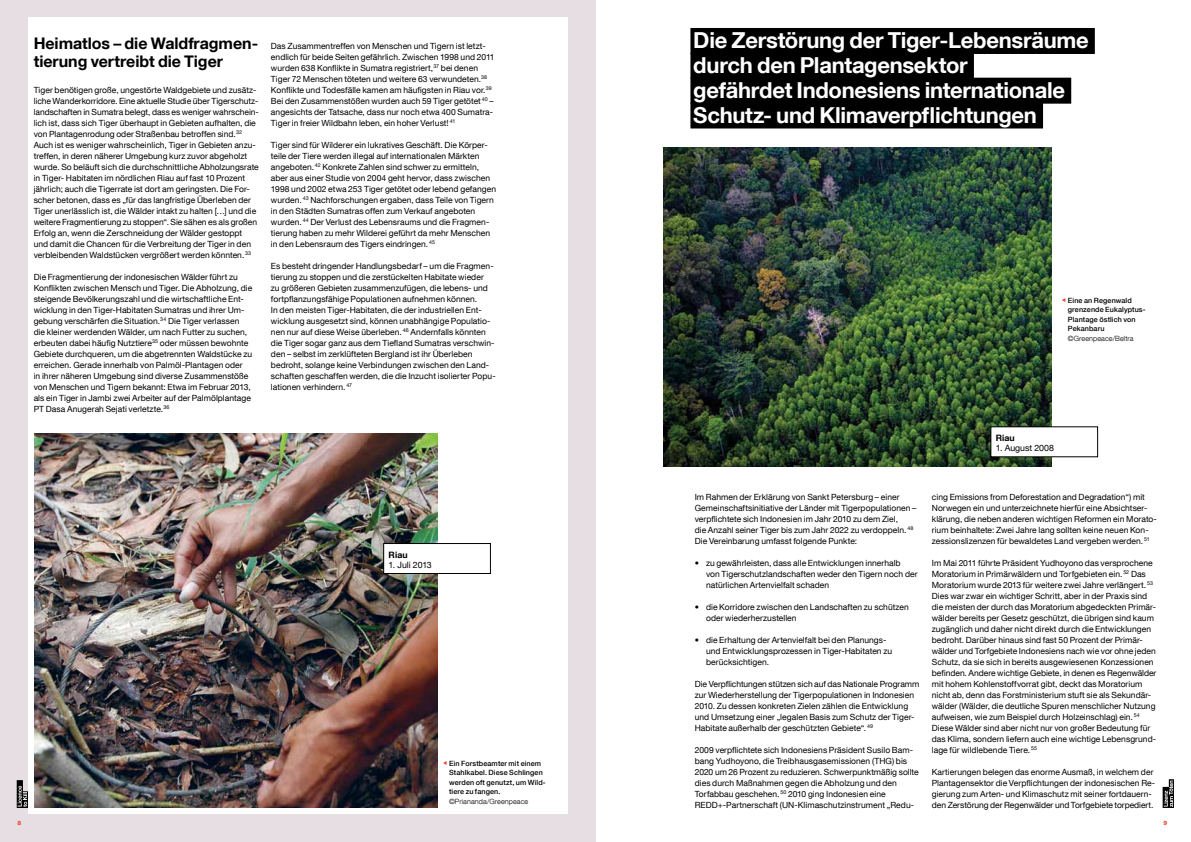
<style>
.page{position:relative;width:1191px;height:842px;background:#fff}
.page>*{position:absolute;margin:0;border:0;box-sizing:border-box;transform-origin:0 0}
.t1{font:700 22px/24.8px "Helvetica Neue LT Com";letter-spacing:-.015em;color:#fff}
.t2{font:700 16px/18px "Helvetica Neue LT Com";letter-spacing:-.005em;color:#000}
.t3{font:8.8px "Helvetica Neue LT Com";letter-spacing:-.005em;color:#000}
.t4{font:700 8.8px "Helvetica Neue LT Com";letter-spacing:.005em;color:#000}
.t5{font:8.5px/11px "Helvetica Neue LT Com";letter-spacing:.005em;color:#000}
.t6{font:500 7.2px/9.6px "Helvetica Neue LT Com";letter-spacing:.015em;color:#000}
.t7{font:300 7.2px "Helvetica Neue LT Com";letter-spacing:.015em;color:#000}
.t8{font:800 6px "Helvetica Neue";color:#ef4130}
.s1{font-weight:700}
</style>
<div class="page">
<svg style="left:1162px;top:779px;width:12px;height:29px"></svg>
<div style="left:0;top:0;width:595px;height:842px;background:#e6dee2"></div>
<svg style="left:17px;top:780px;width:11px;height:28px"></svg>
<img style="left:663px;top:148px;width:388px;height:319px">
<div style="left:690px;top:28px;width:404px;height:26px;background:#000"></div>
<div style="left:690px;top:53px;width:284px;height:26px;background:#000"></div>
<div style="left:690px;top:78px;width:381px;height:26px;background:#000"></div>
<div style="left:690px;top:102px;width:353px;height:26px;background:#000"></div>
<div style="left:28px;top:17px;width:539px;height:797px;background:#fff"></div>
<svg style="left:443px;top:761px;width:4px;height:4px"></svg>
<img style="left:34px;top:434px;width:403px;height:374px">
<div style="left:991px;top:427px;width:106px;height:30px;background:#fff"></div>
<div style="left:384px;top:543px;width:106px;height:30px;background:#fff"></div>
<div style="left:383px;top:543px;width:107px;height:31px;border:1px solid #000"></div>
<svg style="left:1062px;top:298px;width:4px;height:4px"></svg>
<h2 class="t2" style="left:34px;top:34px;width:226px">Heimatlos – die Waldfragmen&shy;tierung vertreibt die Tiger</h2>
<p class="t5" style="left:34px;top:84px;width:227px">Tiger benötigen große, ungestörte Waldgebiete und zusätz&shy;liche Wanderkorridore. Eine aktuelle Studie über Tigerschutz&shy;landschaften in Sumatra belegt, dass es weniger wahrschein&shy;lich ist, dass sich Tiger überhaupt in Gebieten aufhalten, die von Plantagenrodung oder Straßenbau betroffen sind.<sup>32<br></sup>Auch ist es weniger wahrscheinlich, Tiger in Gebieten anzu&shy;treffen, in deren näherer Umgebung kurz zuvor abgeholzt wurde. So beläuft sich die durchschnittliche Abholzungsrate in Tiger- Habitaten im nördlichen Riau auf fast 10 Prozent jährlich; auch die Tigerrate ist dort am geringsten. Die For&shy;scher betonen, dass es „für das langfristige Überleben der Tiger unerlässlich ist, die Wälder intakt zu halten […] und die weitere Fragmentierung zu stoppen“. Sie sähen es als großen Erfolg an, wenn die Zerschneidung der Wälder gestoppt und damit die Chancen für die Verbreitung der Tiger in den verbleibenden Waldstücken vergrößert werden könnten. <sup>33</sup></p>
<p class="t5" style="left:34px;top:271px;width:220px">Die Fragmentierung der indonesischen Wälder führt zu Konflikten zwischen Mensch und Tiger. Die Abholzung, die steigende Bevölkerungszahl und die wirtschaftliche Ent&shy;wicklung in den Tiger-Habitaten Sumatras und ihrer Um&shy;gebung verschärfen die Situation.<sup>34</sup> Die Tiger verlassen die kleiner werdenden Wälder, um nach Futter zu suchen, erbeuten dabei häufig Nutztiere<sup>35</sup> oder müssen bewohnte Gebiete durchqueren, um die abgetrennten Waldstücke zu erreichen. Gerade innerhalb von Palmöl-Plantagen oder<br>in ihrer näheren Umgebung sind diverse Zusammenstöße von Menschen und Tigern bekannt: Etwa im Februar 2013, als ein Tiger in Jambi zwei Arbeiter auf der Palmölplantage PT Dasa Anugerah Sejati verletzte.<sup>36</sup></p>
<p class="t5" style="left:271px;top:40px;width:225px">Das Zusammentreffen von Menschen und Tigern ist letzt&shy;endlich für beide Seiten gefährlich. Zwischen 1998 und 2011 wurden 638 Konflikte in Sumatra registriert,<sup>37</sup> bei denen Tiger 72 Menschen töteten und weitere 63 verwundeten.<sup>38<br></sup>Konflikte und Todesfälle kamen am häufigsten in Riau vor.<sup>39<br></sup>Bei den Zusammenstößen wurden auch 59 Tiger getötet <sup>40</sup> – angesichts der Tatsache, dass nur noch etwa 400 Sumatra-Tiger in freier Wildbahn leben, ein hoher Verlust! <sup>41</sup></p>
<p class="t5" style="left:271px;top:139px;width:227px">Tiger sind für Wilderer ein lukratives Geschäft. Die Körper&shy;teile der Tiere werden illegal auf internationalen Märkten angeboten. <sup>42</sup> Konkrete Zahlen sind schwer zu ermitteln, aber aus einer Studie von 2004 geht hervor, dass zwischen 1998 und 2002 etwa 253 Tiger getötet oder lebend gefangen wurden. <sup>43</sup> Nachforschungen ergaben, dass Teile von Tigern in den Städten Sumatras offen zum Verkauf angeboten wurden. <sup>44</sup> Der Verlust des Lebensraums und die Fragmen&shy;tierung haben zu mehr Wilderei geführt da mehr Menschen in den Lebensraum des Tigers eindringen. <sup>45</sup></p>
<p class="t5" style="left:271px;top:260px;width:226px">Es besteht dringender Handlungsbedarf – um die Fragmen&shy;tierung zu stoppen und die zerstückelten Habitate wieder<br>zu größeren Gebieten zusammenzufügen, die lebens- und fortpflanzungsfähige Populationen aufnehmen können.<br>In den meisten Tiger-Habitaten, die der industriellen Ent&shy;wicklung ausgesetzt sind, können unabhängige Populatio&shy;nen nur auf diese Weise überleben. <sup>46</sup> Andernfalls könnten die Tiger sogar ganz aus dem Tiefland Sumatras verschwin&shy;den – selbst im zerklüfteten Bergland ist ihr Überleben bedroht, solange keine Verbindungen zwischen den Land&shy;schaften geschaffen werden, die die Inzucht isolierter Popu&shy;lationen verhindern. <sup>47</sup></p>
<p class="t4" style="left:389px;top:549px;width:21px">Riau</p>
<p class="t3" style="left:389px;top:559px;width:44px">1. Juli 2013</p>
<p class="t6" style="left:449px;top:758px;width:97px">Ein Forstbeamter mit einem<br>Stahlkabel. Diese Schlingen werden oft genutzt, um Wild&shy;tiere zu fangen.</p>
<p class="t7" style="left:449px;top:797px;width:81px">©Priananda/Greenpeace</p>
<h1 class="t1" style="left:693px;top:27px;width:397px">Die Zerstörung der Tiger-Lebensräume durch den Plantagensektor<br>gefährdet Indonesiens internationale Schutz- und Klimaverpflichtungen</h1>
<p class="t6" style="left:1068px;top:295px;width:79px">Eine an Regenwald grenzende Eukalyptus-<br>Plantage östlich von<br>Pekanbaru</p>
<p class="t7" style="left:1068px;top:334px;width:67px">©Greenpeace/Beltra</p>
<p class="t4" style="left:995px;top:433px;width:21px">Riau</p>
<p class="t3" style="left:995px;top:443px;width:60px">1. August 2008</p>
<p class="t5" style="left:694px;top:491px;width:223px">Im Rahmen der Erklärung von Sankt Petersburg – einer Gemeinschaftsinitiative der Länder mit Tigerpopulationen – verpflichtete sich Indonesien im Jahr 2010 zu dem Ziel,<br>die Anzahl seiner Tiger bis zum Jahr 2022 zu verdoppeln. <sup>48<br></sup>Die Vereinbarung umfasst folgende Punkte:</p>
<p class="t5" style="left:706px;top:557px;width:213px;text-indent:-11px"><span class="s1">•</span> zu gewährleisten, dass alle Entwicklungen innerhalb<br>von Tigerschutzlandschaften weder den Tigern noch der natürlichen Artenvielfalt schaden</p>
<p class="t5" style="left:706px;top:601px;width:204px;text-indent:-11px"><span class="s1">•</span> die Korridore zwischen den Landschaften zu schützen oder wiederherzustellen</p>
<p class="t5" style="left:706px;top:634px;width:188px;text-indent:-11px"><span class="s1">•</span> die Erhaltung der Artenvielfalt bei den Planungs&shy;und Entwicklungsprozessen in Tiger-Habitaten zu berücksichtigen.</p>
<p class="t5" style="left:694px;top:678px;width:226px">Die Verpflichtungen stützen sich auf das Nationale Programm zur Wiederherstellung der Tigerpopulationen in Indonesien 2010. Zu dessen konkreten Zielen zählen die Entwicklung und Umsetzung einer „legalen Basis zum Schutz der Tiger-Habitate außerhalb der geschützten Gebiete“. <sup>49</sup></p>
<p class="t5" style="left:694px;top:744px;width:225px">2009 verpflichtete sich Indonesiens Präsident Susilo Bam&shy;bang Yudhoyono, die Treibhausgasemissionen (THG) bis 2020 um 26 Prozent zu reduzieren. Schwerpunktmäßig sollte dies durch Maßnahmen gegen die Abholzung und den Torfabbau geschehen. <sup>50</sup> 2010 ging Indonesien eine REDD+-Partnerschaft (UN-Klimaschutzinstrument „Redu-</p>
<p class="t5" style="left:932px;top:491px;width:227px">cing Emissions from Deforestation and Degradation“) mit Norwegen ein und unterzeichnete hierfür eine Absichtser&shy;klärung, die neben anderen wichtigen Reformen ein Morato&shy;rium beinhaltete: Zwei Jahre lang sollten keine neuen Kon&shy;zessionslizenzen für bewaldetes Land vergeben werden. <sup>51</sup></p>
<p class="t5" style="left:932px;top:557px;width:226px">Im Mai 2011 führte Präsident Yudhoyono das versprochene Moratorium in Primärwäldern und Torfgebieten ein. <sup>52</sup> Das Moratorium wurde 2013 für weitere zwei Jahre verlängert. <sup>53<br></sup>Dies war zwar ein wichtiger Schritt, aber in der Praxis sind die meisten der durch das Moratorium abgedeckten Primär&shy;wälder bereits per Gesetz geschützt, die übrigen sind kaum zugänglich und daher nicht direkt durch die Entwicklungen bedroht. Darüber hinaus sind fast 50 Prozent der Primär&shy;wälder und Torfgebiete Indonesiens nach wie vor ohne jeden Schutz, da sie sich in bereits ausgewiesenen Konzessionen befinden. Andere wichtige Gebiete, in denen es Regenwälder mit hohem Kohlenstoffvorrat gibt, deckt das Moratorium nicht ab, denn das Forstministerium stuft sie als Sekundär&shy;wälder (Wälder, die deutliche Spuren menschlicher Nutzung aufweisen, wie zum Beispiel durch Holzeinschlag) ein. <sup>54<br></sup>Diese Wälder sind aber nicht nur von großer Bedeutung für das Klima, sondern liefern auch eine wichtige Lebensgrund&shy;lage für wildlebende Tiere. <sup>55</sup></p>
<p class="t5" style="left:932px;top:766px;width:225px">Kartierungen belegen das enorme Ausmaß, in welchem der Plantagensektor die Verpflichtungen der indonesischen Re&shy;gierung zum Arten- und Klimaschutz mit seiner fortdauern&shy;den Zerstörung der Regenwälder und Torfgebiete torpediert.</p>
<p class="t8" style="left:17px;top:819px;width:5px">8</p>
<p class="t8" style="left:1163px;top:819px;width:5px">9</p>
</div>
